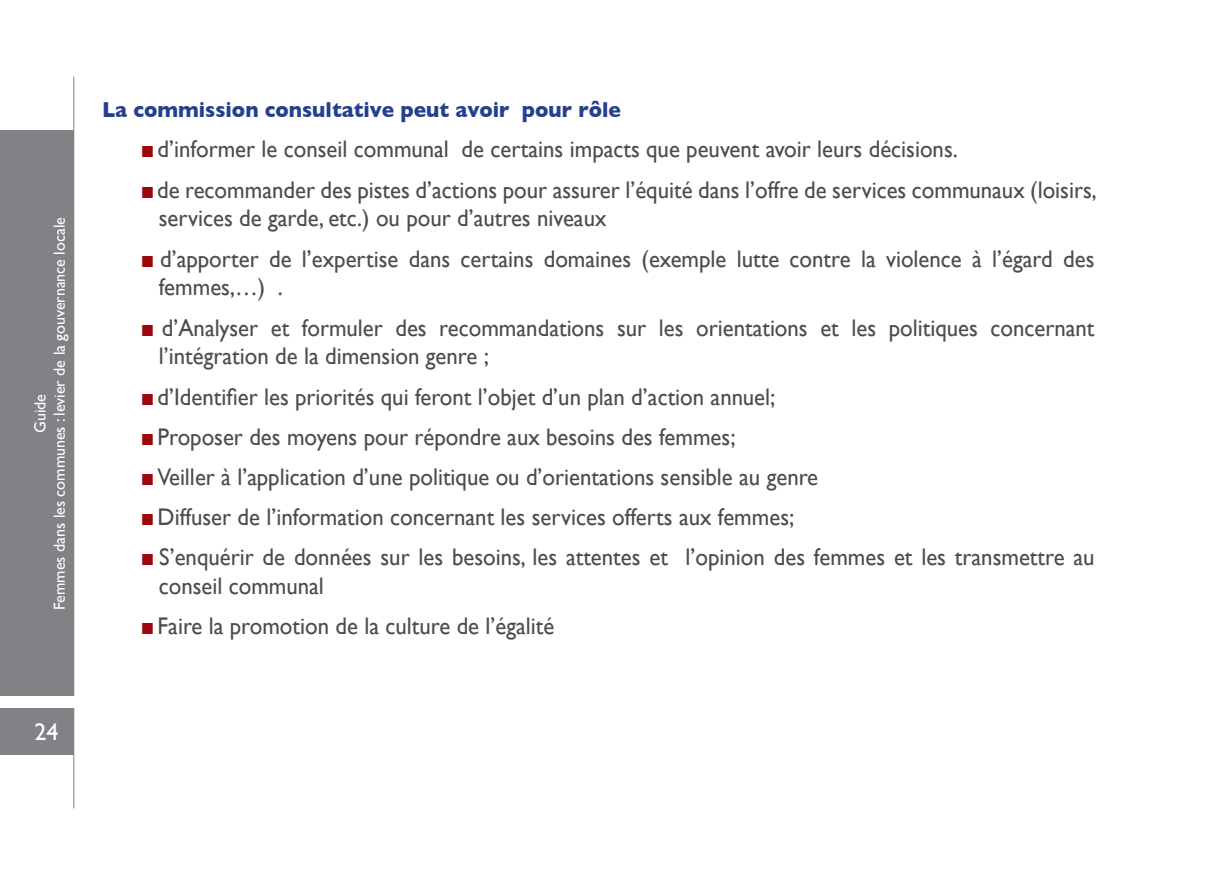
<style>
.page{position:relative;width:1225px;height:885px;background:#fff}
.page>*{position:absolute;margin:0;border:0;box-sizing:border-box;transform-origin:0 0}
.t1{font:24px/28.8px "Gill Sans";color:#4b4c4d;scale:.95 1}
.t2{font:24px "Gill Sans";color:#fff}
.t3{font:700 22px "Gill Sans";color:#253f8e;scale:.95 1}
.t4{font:16px/19.2px "Gill Sans";color:#fff;text-align:center}
.s1{color:#9b070c}
</style>
<div class="page">
<div style="left:0;top:130px;width:74px;height:624px;background:#808285"></div>
<hr style="left:73px;top:77px;width:1px;height:731px;background:#808285">
<div style="left:0;top:696px;width:75px;height:11px;background:#fff"></div>
<p class="t4" style="left:30px;top:610px;width:394px;rotate:-90deg">Guide<br>Femmes dans les communes : levier de la gouvernance locale</p>
<p class="t2" style="left:35px;top:718px;width:25px">24</p>
<p class="t3" style="left:102px;top:97px;width:548px">La commission consultative peut avoir pour rôle</p>
<p class="t1" style="left:142px;top:135px;width:860px"><span class="s1">■</span> d’informer le conseil communal de certains impacts que peuvent avoir leurs décisions.</p>
<p class="t1" style="left:159px;top:175px;width:989px;text-indent:-17px"><span class="s1">■</span> de recommander des pistes d’actions pour assurer l’équité dans l’offre de services communaux (loisirs, services de garde, etc.) ou pour d’autres niveaux</p>
<p class="t1" style="left:159px;top:244px;width:986px;text-indent:-17px"><span class="s1">■</span> d’apporter de l’expertise dans certains domaines (exemple lutte contre la violence à l’égard des femmes,…) .</p>
<p class="t1" style="left:159px;top:313px;width:986px;text-indent:-17px"><span class="s1">■</span> d’Analyser et formuler des recommandations sur les orientations et les politiques concernant l’intégration de la dimension genre ;</p>
<p class="t1" style="left:142px;top:382px;width:668px"><span class="s1">■</span> d’Identifier les priorités qui feront l’objet d’un plan d’action annuel;</p>
<p class="t1" style="left:142px;top:422px;width:626px"><span class="s1">■</span> Proposer des moyens pour répondre aux besoins des femmes;</p>
<p class="t1" style="left:142px;top:462px;width:713px"><span class="s1">■</span> Veiller à l’application d’une politique ou d’orientations sensible au genre</p>
<p class="t1" style="left:142px;top:502px;width:688px"><span class="s1">■</span> Diffuser de l’information concernant les services offerts aux femmes;</p>
<p class="t1" style="left:159px;top:542px;width:986px;text-indent:-17px"><span class="s1">■</span> S’enquérir de données sur les besoins, les attentes et l’opinion des femmes et les transmettre au conseil communal</p>
<p class="t1" style="left:142px;top:611px;width:436px"><span class="s1">■</span> Faire la promotion de la culture de l’égalité</p>
</div>
